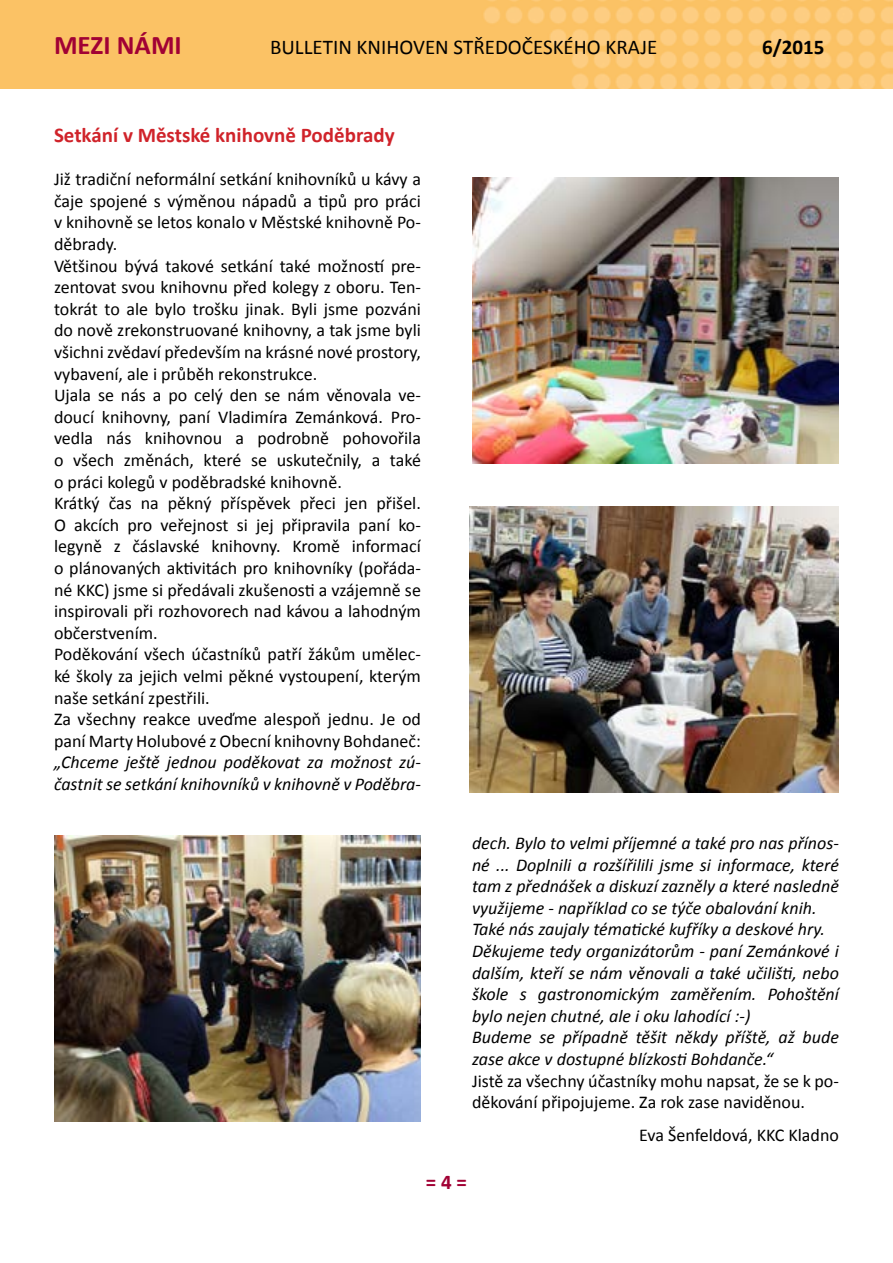
<style>
.page{position:relative;width:893px;height:1263px;background:#fff}
.page>*{position:absolute;margin:0;border:0;box-sizing:border-box;transform-origin:0 0}
.t1{font:700 27px "Calibri";color:#a10134}
.t2{font:21px "Calibri";color:#000}
.t3{font:700 21px "Calibri";color:#d0232a}
.t4{font:700 21px "Calibri";color:#000}
.t5{font:700 21px "Calibri";color:#a10134}
.t6{font:18px/21.6px "Calibri";color:#000}
.t7{font:italic 18px/21.6px "Calibri";color:#000}
</style>
<div class="page">
<img style="left:1px;top:1px;width:891px;height:88px">
<img style="left:469px;top:506px;width:370px;height:286px">
<img style="left:472px;top:178px;width:367px;height:285px">
<img style="left:54px;top:835px;width:367px;height:286px">
<h1 class="t1" style="left:54px;top:27px;width:129px">MEZI NÁMI</h1>
<p class="t2" style="left:270px;top:33px;width:389px">BULLETIN KNIHOVEN STŘEDOČESKÉHO KRAJE</p>
<p class="t4" style="left:762px;top:33px;width:64px">6/2015</p>
<p class="t3" style="left:54px;top:121px;width:342px">Setkání v Městské knihovně Poděbrady</p>
<p class="t6" style="left:54px;top:168px;width:368px">Již tradiční neformální setkání knihovníků u kávy a čaje spojené s výměnou nápadů a tipů pro práci v knihovně se letos konalo v Městské knihovně Po&shy;děbrady.<br>Většinou bývá takové setkání také možností pre&shy;zentovat svou knihovnu před kolegy z oboru. Ten&shy;tokrát to ale bylo trošku jinak. Byli jsme pozváni do nově zrekonstruované knihovny, a tak jsme byli všichni zvědaví především na krásné nové prostory, vybavení, ale i průběh rekonstrukce.<br>Ujala se nás a po celý den se nám věnovala ve&shy;doucí knihovny, paní Vladimíra Zemánková. Pro&shy;vedla nás knihovnou a podrobně pohovořila o všech změnách, které se uskutečnily, a také o práci kolegů v poděbradské knihovně.<br>Krátký čas na pěkný příspěvek přeci jen přišel.<br>O akcích pro veřejnost si jej připravila paní ko&shy;legyně z čáslavské knihovny. Kromě informací o plánovaných aktivitách pro knihovníky (pořáda&shy;né KKC) jsme si předávali zkušenosti a vzájemně se inspirovali při rozhovorech nad kávou a lahodným občerstvením.<br>Poděkování všech účastníků patří žákům umělec&shy;ké školy za jejich velmi pěkné vystoupení, kterým naše setkání zpestřili.<br>Za všechny reakce uveďme alespoň jednu. Je od paní Marty Holubové z Obecní knihovny Bohdaneč:</p>
<p class="t7" style="left:54px;top:751px;width:368px">„Chceme ještě jednou poděkovat za možnost zú&shy;častnit se setkání knihovníků v knihovně v Poděbra-</p>
<p class="t7" style="left:472px;top:831px;width:368px">dech. Bylo to velmi příjemné a také pro nas přínos&shy;né ... Doplnili a rozšířilili jsme si informace, které tam z přednášek a diskuzí zazněly a které nasledně využijeme - například co se týče obalování knih.<br>Také nás zaujaly tématické kufříky a deskové hry.<br>Děkujeme tedy organizátorům - paní Zemánkové i dalším, kteří se nám věnovali a také učilišti, nebo škole s gastronomickým zaměřením. Pohoštění bylo nejen chutné, ale i oku lahodící :-)<br>Budeme se případně těšit někdy příště, až bude zase akce v dostupné blízkosti Bohdanče.“</p>
<p class="t6" style="left:472px;top:1070px;width:368px">Jistě za všechny účastníky mohu napsat, že se k po&shy;děkování připojujeme. Za rok zase naviděnou.</p>
<p class="t6" style="left:639px;top:1124px;width:201px">Eva Šenfeldová, KKC Kladno</p>
<p class="t5" style="left:426px;top:1169px;width:43px">= 4 =</p>
</div>
